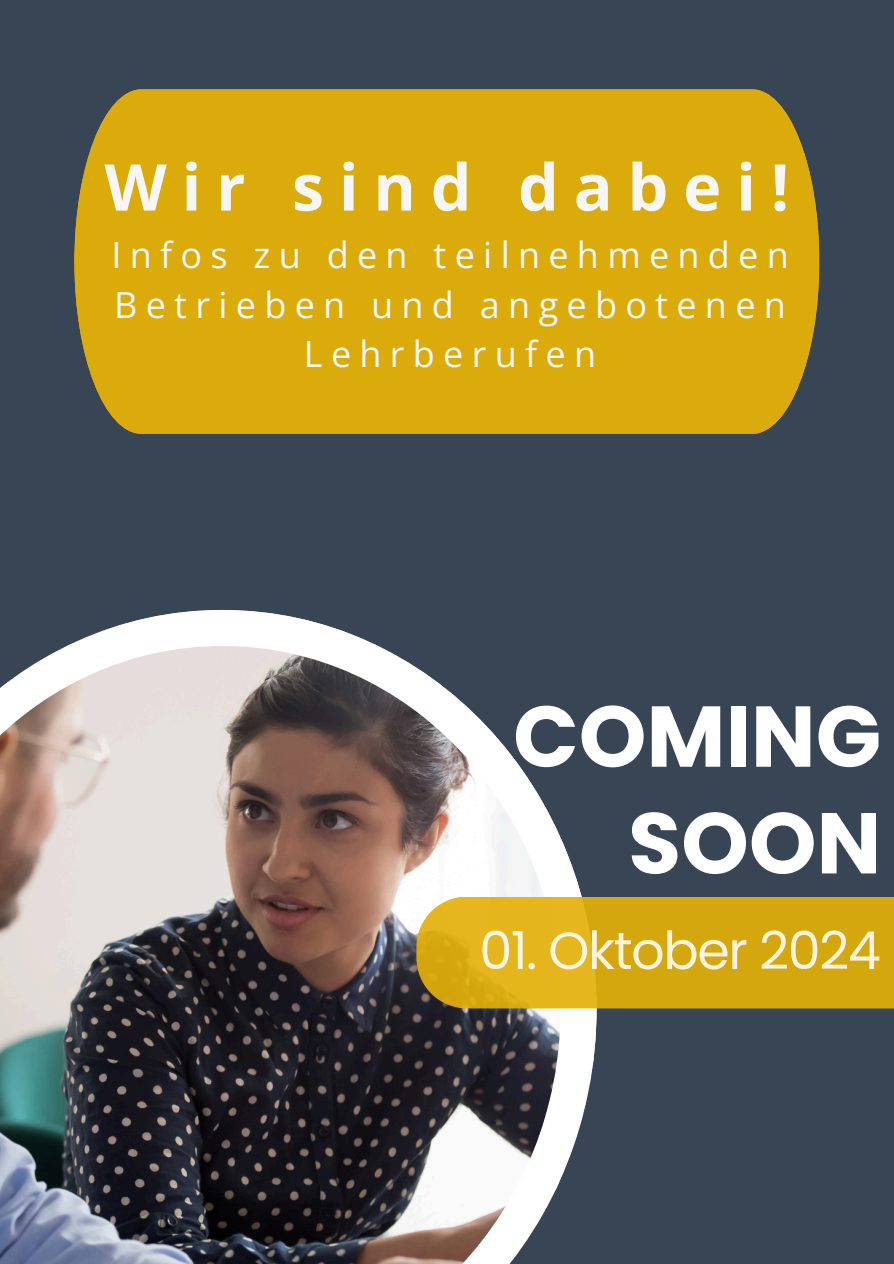
<style>
.page{position:relative;width:894px;height:1264px;background:#fff}
.page>*{position:absolute;margin:0;border:0;box-sizing:border-box;transform-origin:0 0}
.t1{font:700 86.1px/106.6px "Poppins";color:#fff;text-align:right}
.t2{font:700 64.5px "Open Sans";letter-spacing:.23em;color:#fff}
.t3{font:52.5px "Poppins";letter-spacing:-.03em;color:#fff}
.t4{font:36px/49.5px "Open Sans";letter-spacing:.23em;color:#fff;text-align:center}
</style>
<div class="page">
<div style="left:0;top:0;width:893px;height:1263px;background:#384555"></div>
<img style="left:0;top:610px;width:596px;height:653px">
<svg style="left:416px;top:896px;width:477px;height:112px;background:#d6aa16"></svg>
<div style="left:74px;top:89px;width:745px;height:345px;background:#dbab0c"></div>
<h2 class="t2" style="left:104px;top:142px;width:686px">Wir sind dabei!</h2>
<p class="t4" style="left:111px;top:229px;width:678px">Infos zu den teilnehmenden<br>Betrieben und angebotenen<br>Lehrberufen</p>
<p class="t1" style="left:513px;top:683px;width:369px">COMING<br>SOON</p>
<h3 class="t3" style="left:479px;top:913px;width:403px">01. Oktober 2024</h3>
</div>
